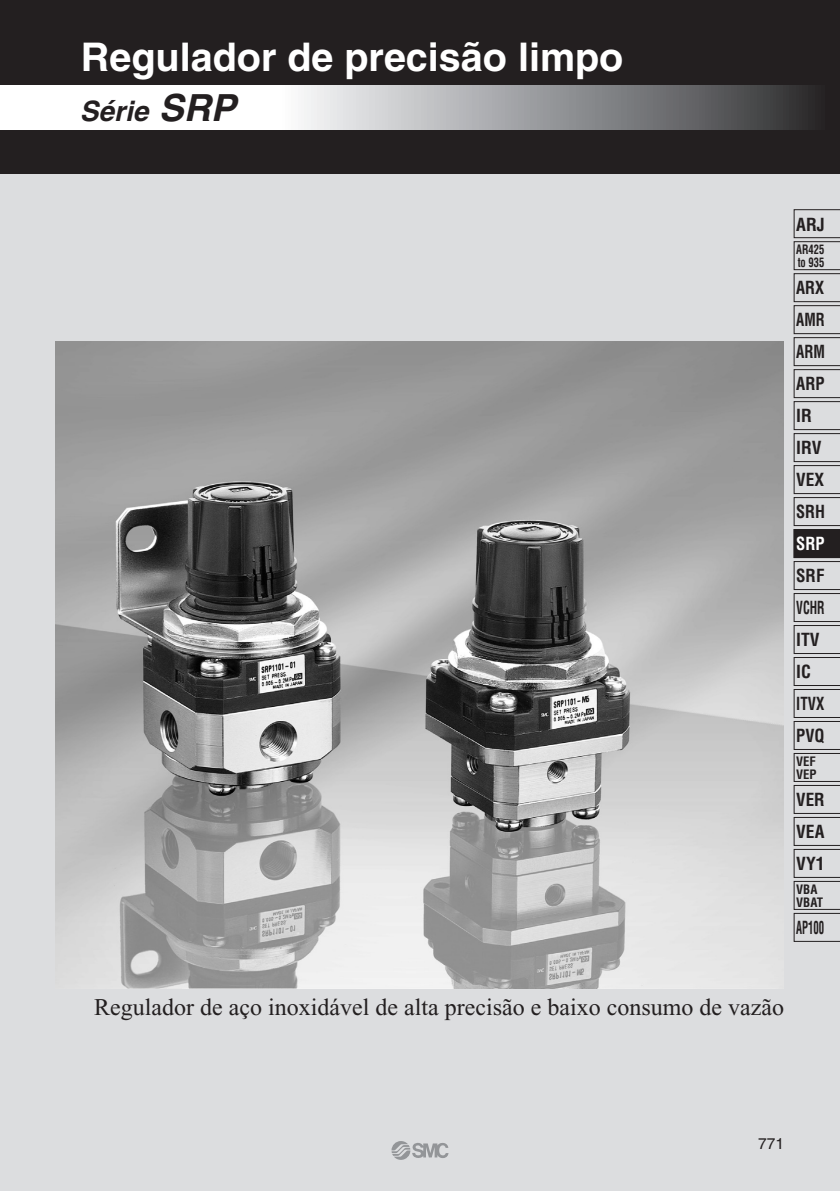
<style>
.page{position:relative;width:840px;height:1191px;background:#fff}
.page>*{position:absolute;margin:0;border:0;box-sizing:border-box;transform-origin:0 0}
.t1{font:700 39.4px "Helvetica";color:#fff}
.t2{font:italic 700 28px "Helvetica";color:#231f20}
.t3{font:24px "Times New Roman";color:#231f20}
.t4{font:700 condensed 17.6px/32px "Helvetica";color:#231f20;scale:.92 1}
.t5{font:700 condensed 17.6px/32px "Helvetica";color:#231f20;scale:.96 1}
.t6{font:700 condensed 17.6px/32px "Helvetica";color:#231f20;text-align:justify}
.t7{font:700 condensed 17.6px "Helvetica";color:#231f20;scale:.61 1}
.t8{font:700 condensed 17.6px "Helvetica";color:#fff;scale:.93 1}
.t9{font:15.6px "Helvetica";color:#231f20}
.t10{font:700 condensed 12.6px/12.6px "Helvetica";color:#231f20}
.t11{font:700 condensed 12.6px/12.6px "Helvetica";color:#231f20;scale:.83 1}
.s1{font-size:37.4px}
</style>
<div class="page">
<div style="left:0;top:0;width:839px;height:1191px;background:#dcdddf"></div>
<img style="left:56px;top:341px;width:727px;height:647px">
<div style="left:0;top:0;width:839px;height:174px;background:#231f20"></div>
<svg style="left:0;top:86px;width:812px;height:44px;background:#bbbbbd"></svg>
<svg style="left:391px;top:1141px;width:57px;height:18px"></svg>
<svg style="left:793px;top:209px;width:46px;height:732px"></svg>
<p class="t1" style="left:81px;top:34px;width:543px">Regulador de precisão limpo</p>
<p class="t2" style="left:80px;top:94px;width:157px">Série <span class="s1">SRP</span></p>
<p class="t6" style="left:795px;top:208px;width:30px">ARJ</p>
<p class="t11" style="left:795px;top:243px;width:35px">AR425 to 935</p>
<p class="t4" style="left:795px;top:272px;width:33px">ARX<br>AMR<br>ARM<br>ARP<br>IR<br>IRV<br>VEX<br>SRH</p>
<p class="t8" style="left:795px;top:533px;width:32px">SRP</p>
<p class="t5" style="left:795px;top:560px;width:31px">SRF<br>VCHR<br>ITV<br>IC<br>ITVX<br>PVQ</p>
<p class="t10" style="left:795px;top:755px;width:22px">VEF<br>VEP</p>
<p class="t6" style="left:795px;top:783px;width:30px">VER VEA VY1</p>
<p class="t10" style="left:795px;top:883px;width:28px">VBA<br>VBAT</p>
<p class="t7" style="left:795px;top:917px;width:48px">AP100</p>
<p class="t3" style="left:94px;top:993px;width:690px">Regulador de aço inoxidável de alta precisão e baixo consumo de vazão</p>
<p class="t9" style="left:757px;top:1134px;width:27px">771</p>
</div>
